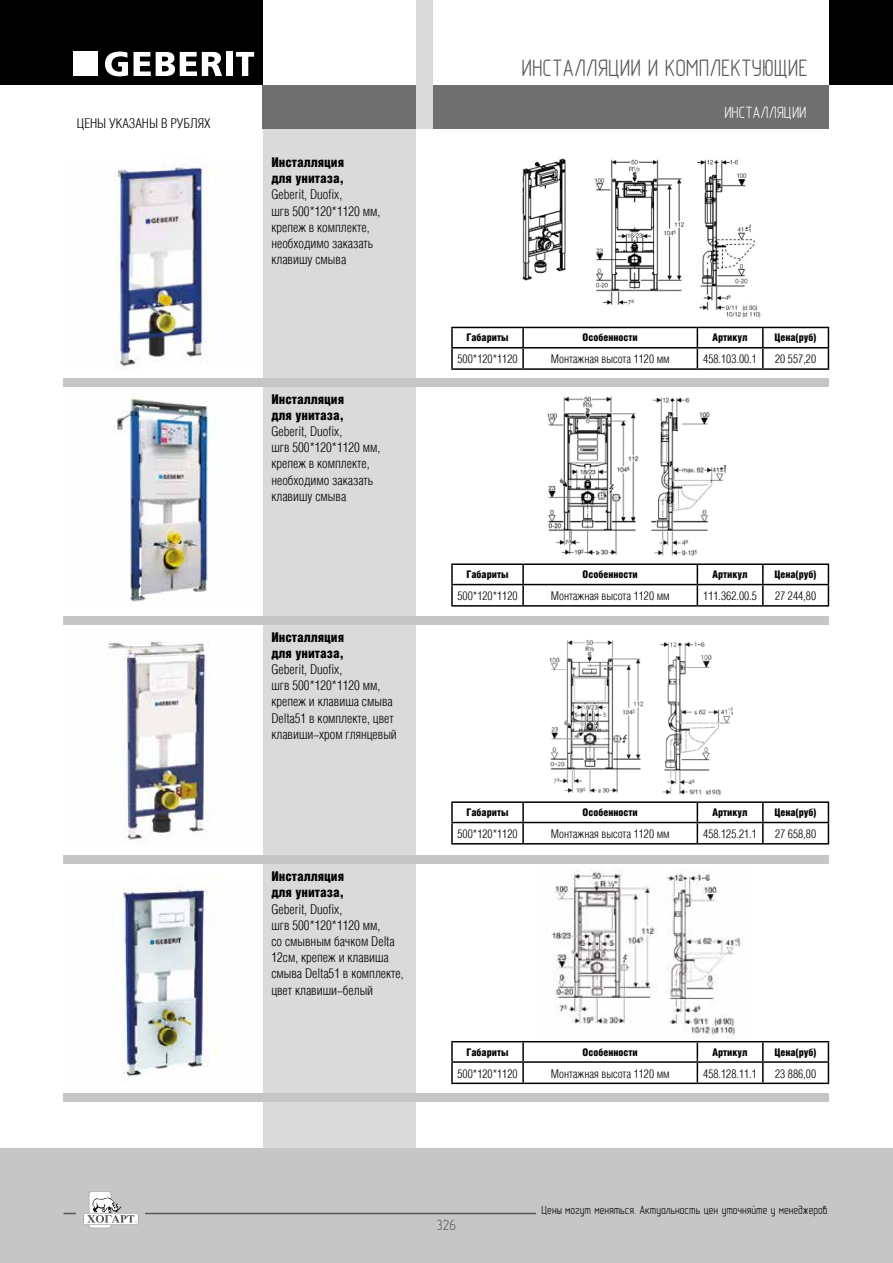
<style>
.page{position:relative;width:893px;height:1263px;background:#fff}
.page>*{position:absolute;margin:0;border:0;box-sizing:border-box;transform-origin:0 0}
.t1{font:24px "GOST type A";color:#575756}
.t2{font:16.5px "GOST type A";color:#fff}
.t3{font:15px "GOST type A";color:#575756}
.t4{font:300 13.5px/16.2px "Helios Cond";color:#000}
.t5{font:900 13.5px/16.2px "Helios Cond";color:#000}
.t6{font:300 12px "Helios Cond";color:#000}
.t7{font:12px "GOST type A";color:#000}
.t8{font:900 10.5px "Helios Cond";color:#000}
</style>
<div class="page">
<div style="left:0;top:0;width:893px;height:84px;background:#000"></div>
<div style="left:263px;top:0;width:153px;height:1262px;background:#dadada"></div>
<div style="left:0;top:1148px;width:893px;height:115px;background:#c6c6c6"></div>
<div style="left:263px;top:0;width:153px;height:85px;background:#fff"></div>
<div style="left:416px;top:0;width:413px;height:84px;background:#fff"></div>
<div style="left:263px;top:85px;width:566px;height:43px;background:#706f6f"></div>
<div style="left:416px;top:0;width:17px;height:128px;background:#dadada"></div>
<svg style="left:89px;top:1191px;width:22px;height:37px"></svg>
<div style="left:90px;top:1192px;width:20px;height:35px;background:#fff;border-radius:2px"></div>
<div style="left:83px;top:1213px;width:56px;height:12px;background:#bfbebe;border-radius:2px"></div>
<svg style="left:64px;top:1197px;width:472px;height:27px"></svg>
<svg style="left:105px;top:52px;width:23px;height:24px"></svg>
<svg style="left:134px;top:52px;width:88px;height:24px"></svg>
<div style="left:226px;top:52px;width:7px;height:24px;background:#fff"></div>
<svg style="left:236px;top:52px;width:18px;height:24px"></svg>
<div style="left:74px;top:52px;width:24px;height:24px;background:#fff"></div>
<hr style="left:451px;top:327px;width:72px;height:1px;background:#000">
<svg style="left:451px;top:328px;width:2px;height:19px"></svg>
<hr style="left:523px;top:327px;width:174px;height:1px;background:#000">
<svg style="left:522px;top:328px;width:2px;height:19px"></svg>
<hr style="left:697px;top:327px;width:66px;height:1px;background:#000">
<hr style="left:763px;top:327px;width:66px;height:1px;background:#000">
<svg style="left:762px;top:328px;width:2px;height:19px"></svg>
<hr style="left:451px;top:347px;width:72px;height:1px;background:#000">
<hr style="left:451px;top:348px;width:2px;height:20px;background:#000">
<hr style="left:523px;top:347px;width:174px;height:1px;background:#000">
<hr style="left:522px;top:348px;width:2px;height:20px;background:#000">
<hr style="left:697px;top:347px;width:66px;height:1px;background:#000">
<svg style="left:697px;top:328px;width:1px;height:40px"></svg>
<hr style="left:763px;top:347px;width:66px;height:1px;background:#000">
<hr style="left:762px;top:348px;width:2px;height:20px;background:#000">
<svg style="left:828px;top:328px;width:1px;height:40px"></svg>
<hr style="left:451px;top:368px;width:72px;height:2px;background:#000">
<hr style="left:523px;top:368px;width:174px;height:2px;background:#000">
<hr style="left:697px;top:368px;width:66px;height:2px;background:#000">
<hr style="left:763px;top:368px;width:66px;height:2px;background:#000">
<img style="left:114px;top:157px;width:95px;height:209px">
<img style="left:522px;top:158px;width:239px;height:160px">
<div style="left:64px;top:617px;width:765px;height:8px;background:#c6c6c6"></div>
<div style="left:64px;top:378px;width:765px;height:9px;background:#c6c6c6"></div>
<div style="left:64px;top:1093px;width:765px;height:8px;background:#c6c6c6"></div>
<div style="left:64px;top:855px;width:765px;height:8px;background:#c6c6c6"></div>
<hr style="left:451px;top:563px;width:72px;height:2px;background:#000">
<svg style="left:451px;top:565px;width:2px;height:19px"></svg>
<hr style="left:523px;top:563px;width:174px;height:2px;background:#000">
<svg style="left:522px;top:565px;width:2px;height:19px"></svg>
<hr style="left:697px;top:563px;width:66px;height:2px;background:#000">
<hr style="left:763px;top:563px;width:66px;height:2px;background:#000">
<svg style="left:762px;top:565px;width:2px;height:19px"></svg>
<hr style="left:451px;top:584px;width:72px;height:1px;background:#000">
<hr style="left:451px;top:585px;width:2px;height:20px;background:#000">
<hr style="left:523px;top:584px;width:174px;height:1px;background:#000">
<hr style="left:522px;top:585px;width:2px;height:20px;background:#000">
<hr style="left:697px;top:584px;width:66px;height:1px;background:#000">
<svg style="left:697px;top:565px;width:1px;height:40px"></svg>
<hr style="left:763px;top:584px;width:66px;height:1px;background:#000">
<hr style="left:762px;top:585px;width:2px;height:20px;background:#000">
<svg style="left:828px;top:565px;width:1px;height:40px"></svg>
<hr style="left:451px;top:605px;width:72px;height:2px;background:#000">
<hr style="left:523px;top:605px;width:174px;height:2px;background:#000">
<hr style="left:697px;top:605px;width:66px;height:2px;background:#000">
<hr style="left:763px;top:605px;width:66px;height:2px;background:#000">
<img style="left:114px;top:397px;width:100px;height:205px">
<img style="left:547px;top:396px;width:180px;height:160px">
<hr style="left:451px;top:801px;width:72px;height:2px;background:#000">
<svg style="left:451px;top:803px;width:2px;height:19px"></svg>
<hr style="left:523px;top:801px;width:174px;height:2px;background:#000">
<svg style="left:522px;top:803px;width:2px;height:19px"></svg>
<hr style="left:697px;top:801px;width:66px;height:2px;background:#000">
<hr style="left:763px;top:801px;width:66px;height:2px;background:#000">
<svg style="left:762px;top:803px;width:2px;height:19px"></svg>
<hr style="left:451px;top:822px;width:72px;height:1px;background:#000">
<hr style="left:451px;top:823px;width:2px;height:20px;background:#000">
<hr style="left:523px;top:822px;width:174px;height:1px;background:#000">
<hr style="left:522px;top:823px;width:2px;height:20px;background:#000">
<hr style="left:697px;top:822px;width:66px;height:1px;background:#000">
<svg style="left:697px;top:803px;width:1px;height:40px"></svg>
<hr style="left:763px;top:822px;width:66px;height:1px;background:#000">
<hr style="left:762px;top:823px;width:2px;height:20px;background:#000">
<svg style="left:828px;top:803px;width:1px;height:40px"></svg>
<hr style="left:451px;top:843px;width:72px;height:1px;background:#000">
<hr style="left:523px;top:843px;width:174px;height:1px;background:#000">
<hr style="left:697px;top:843px;width:66px;height:1px;background:#000">
<hr style="left:763px;top:843px;width:66px;height:1px;background:#000">
<img style="left:105px;top:641px;width:104px;height:199px">
<img style="left:549px;top:640px;width:185px;height:155px">
<hr style="left:451px;top:1041px;width:72px;height:1px;background:#000">
<hr style="left:523px;top:1041px;width:174px;height:1px;background:#000">
<hr style="left:697px;top:1041px;width:66px;height:1px;background:#000">
<hr style="left:763px;top:1041px;width:66px;height:1px;background:#000">
<hr style="left:451px;top:1061px;width:72px;height:2px;background:#000">
<svg style="left:451px;top:1042px;width:2px;height:40px"></svg>
<hr style="left:523px;top:1061px;width:174px;height:2px;background:#000">
<svg style="left:522px;top:1042px;width:2px;height:40px"></svg>
<hr style="left:697px;top:1061px;width:66px;height:2px;background:#000">
<svg style="left:697px;top:1042px;width:1px;height:40px"></svg>
<hr style="left:763px;top:1061px;width:66px;height:2px;background:#000">
<svg style="left:762px;top:1042px;width:2px;height:40px"></svg>
<svg style="left:828px;top:1042px;width:1px;height:40px"></svg>
<hr style="left:451px;top:1082px;width:72px;height:2px;background:#000">
<hr style="left:523px;top:1082px;width:174px;height:2px;background:#000">
<hr style="left:697px;top:1082px;width:66px;height:2px;background:#000">
<hr style="left:763px;top:1082px;width:66px;height:2px;background:#000">
<img style="left:118px;top:877px;width:100px;height:200px">
<img style="left:551px;top:868px;width:192px;height:170px">
<p class="t4" style="left:77px;top:116px;width:135px">ЦЕНЫ УКАЗАНЫ В РУБЛЯХ</p>
<p class="t5" style="left:271px;top:154px;width:74px">Инсталляция для унитаза,</p>
<p class="t4" style="left:271px;top:186px;width:111px">Geberit, Duofix,<br>шгв 500*120*1120 мм, крепеж в комплекте, необходимо заказать клавишу смыва</p>
<p class="t5" style="left:271px;top:391px;width:74px">Инсталляция для унитаза,</p>
<p class="t4" style="left:271px;top:423px;width:111px">Geberit, Duofix,<br>шгв 500*120*1120 мм, крепеж в комплекте, необходимо заказать клавишу смыва</p>
<p class="t5" style="left:271px;top:629px;width:74px">Инсталляция для унитаза,</p>
<p class="t4" style="left:271px;top:661px;width:127px">Geberit, Duofix,<br>шгв 500*120*1120 мм, крепеж и клавиша смыва<br>Delta51 в комплекте, цвет клавиши-хром глянцевый</p>
<p class="t5" style="left:271px;top:868px;width:74px">Инсталляция для унитаза,</p>
<p class="t4" style="left:271px;top:901px;width:134px">Geberit, Duofix,<br>шгв 500*120*1120 мм,<br>со смывным бачком Delta<br>12см, крепеж и клавиша смыва Delta51 в комплекте, цвет клавиши-белый</p>
<h1 class="t1" style="left:521px;top:56px;width:288px">ИНСТАЛЛЯЦИИ И КОМПЛЕКТУЮЩИЕ</h1>
<p class="t2" style="left:724px;top:104px;width:84px">ИНСТАЛЛЯЦИИ</p>
<p class="t8" style="left:466px;top:331px;width:44px">Габариты</p>
<p class="t8" style="left:583px;top:331px;width:57px">Особенности</p>
<p class="t8" style="left:712px;top:331px;width:37px">Артикул</p>
<p class="t8" style="left:774px;top:331px;width:44px">Цена(руб)</p>
<p class="t6" style="left:457px;top:353px;width:62px">500*120*1120</p>
<p class="t6" style="left:551px;top:353px;width:120px">Монтажная высота 1120 мм</p>
<p class="t6" style="left:703px;top:353px;width:55px">458.103.00.1</p>
<p class="t6" style="left:775px;top:353px;width:42px">20 557,20</p>
<p class="t8" style="left:466px;top:568px;width:44px">Габариты</p>
<p class="t8" style="left:583px;top:568px;width:57px">Особенности</p>
<p class="t8" style="left:712px;top:568px;width:37px">Артикул</p>
<p class="t8" style="left:774px;top:568px;width:44px">Цена(руб)</p>
<p class="t6" style="left:457px;top:589px;width:62px">500*120*1120</p>
<p class="t6" style="left:551px;top:589px;width:120px">Монтажная высота 1120 мм</p>
<p class="t6" style="left:703px;top:589px;width:55px">111.362.00.5</p>
<p class="t6" style="left:775px;top:589px;width:42px">27 244,80</p>
<p class="t8" style="left:466px;top:806px;width:44px">Габариты</p>
<p class="t8" style="left:583px;top:806px;width:57px">Особенности</p>
<p class="t8" style="left:712px;top:806px;width:37px">Артикул</p>
<p class="t8" style="left:774px;top:806px;width:44px">Цена(руб)</p>
<p class="t6" style="left:457px;top:827px;width:62px">500*120*1120</p>
<p class="t6" style="left:551px;top:827px;width:120px">Монтажная высота 1120 мм</p>
<p class="t6" style="left:703px;top:827px;width:55px">458.125.21.1</p>
<p class="t6" style="left:775px;top:827px;width:42px">27 658,80</p>
<p class="t8" style="left:466px;top:1045px;width:44px">Габариты</p>
<p class="t8" style="left:583px;top:1045px;width:57px">Особенности</p>
<p class="t8" style="left:712px;top:1045px;width:37px">Артикул</p>
<p class="t8" style="left:774px;top:1045px;width:44px">Цена(руб)</p>
<p class="t6" style="left:457px;top:1067px;width:62px">500*120*1120</p>
<p class="t6" style="left:551px;top:1067px;width:120px">Монтажная высота 1120 мм</p>
<p class="t6" style="left:703px;top:1067px;width:55px">458.128.11.1</p>
<p class="t6" style="left:775px;top:1067px;width:42px">23 886,00</p>
<p class="t3" style="left:437px;top:1217px;width:21px">326</p>
<p class="t7" style="left:541px;top:1204px;width:289px">Цены могут меняться. Актуальность цен уточняйте у менеджеров.</p>
</div>
